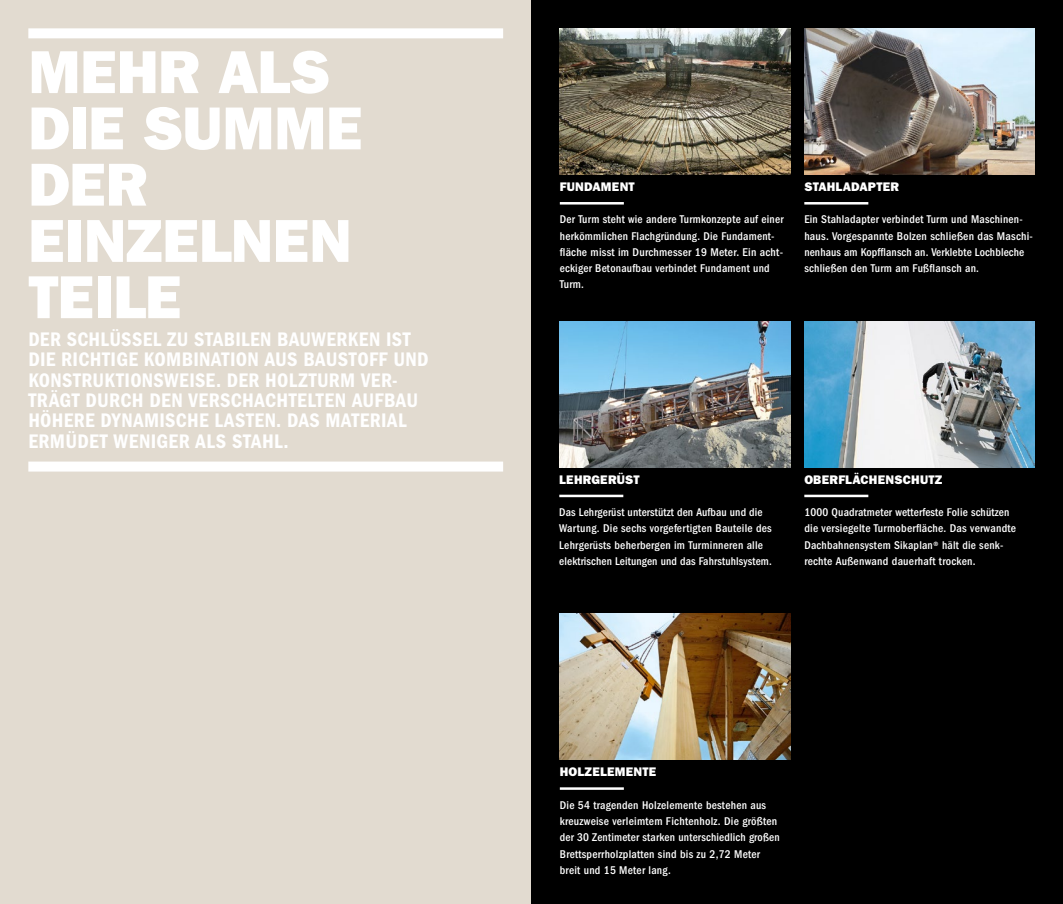
<style>
.page{position:relative;width:1063px;height:904px;background:#fff}
.page>*{position:absolute;margin:0;border:0;box-sizing:border-box;transform-origin:0 0}
.t1{font:800 61px/56.2px "Franklin Gothic";letter-spacing:-.005em;color:#fff}
.t2{font:600 condensed 20.25px/20.2px "Franklin Gothic";letter-spacing:.015em;color:#fff}
.t3{font:800 12.5px "Franklin Gothic";letter-spacing:.02em;color:#fff}
.t4{font:500 condensed 11.62px/16.2px "Franklin Gothic";letter-spacing:.02em;color:#fff}
.s1{font-size:11px}
</style>
<div class="page">
<div style="left:0;top:0;width:531px;height:904px;background:#e2dbd0"></div>
<div style="left:531px;top:0;width:532px;height:904px;background:#000"></div>
<img style="left:560px;top:613px;width:230px;height:147px">
<img style="left:560px;top:28px;width:230px;height:147px">
<img style="left:560px;top:321px;width:230px;height:146px">
<img style="left:804px;top:321px;width:231px;height:146px">
<hr style="left:560px;top:202px;width:64px;height:2px;background:#fff">
<hr style="left:559px;top:494px;width:64px;height:3px;background:#fff">
<hr style="left:560px;top:787px;width:64px;height:2px;background:#fff">
<hr style="left:804px;top:202px;width:64px;height:2px;background:#fff">
<hr style="left:804px;top:494px;width:64px;height:3px;background:#fff">
<img style="left:804px;top:28px;width:231px;height:147px">
<div style="left:28px;top:461px;width:475px;height:10px;background:#fff"></div>
<div style="left:28px;top:28px;width:475px;height:10px;background:#fff"></div>
<h1 class="t1" style="left:28px;top:43px;width:336px">MEHR ALS<br>DIE SUMME<br>DER<br>EINZELNEN<br>TEILE</h1>
<h2 class="t2" style="left:28px;top:329px;width:402px">DER SCHLÜSSEL ZU STABILEN BAUWERKEN IST DIE RICHTIGE KOMBINATION AUS BAUSTOFF UND KONSTRUKTIONSWEISE. DER HOLZTURM VER-TRÄGT DURCH DEN VERSCHACHTELTEN AUFBAU HÖHERE DYNAMISCHE LASTEN. DAS MATERIAL ERMÜDET WENIGER ALS STAHL.</h2>
<p class="t3" style="left:560px;top:179px;width:76px">FUNDAMENT</p>
<p class="t4" style="left:560px;top:211px;width:225px">Der Turm steht wie andere Turmkonzepte auf einer herkömmlichen Flachgründung. Die Fundament&shy;fläche misst im Durchmesser 19 Meter. Ein acht&shy;eckiger Betonaufbau verbindet Fundament und Turm.</p>
<p class="t3" style="left:804px;top:179px;width:96px">STAHLADAPTER</p>
<p class="t4" style="left:804px;top:211px;width:230px">Ein Stahladapter verbindet Turm und Maschinen&shy;haus. Vorgespannte Bolzen schließen das Maschi&shy;nenhaus am Kopfflansch an. Verklebte Lochbleche schließen den Turm am Fußflansch an.</p>
<p class="t3" style="left:559px;top:472px;width:82px">LEHRGERÜST</p>
<p class="t4" style="left:559px;top:504px;width:214px">Das Lehrgerüst unterstützt den Aufbau und die Wartung. Die sechs vorgefertigten Bauteile des Lehrgerüsts beherbergen im Turminneren alle elektrischen Leitungen und das Fahrstuhlsystem.</p>
<p class="t3" style="left:804px;top:472px;width:140px">OBERFLÄCHENSCHUTZ</p>
<p class="t4" style="left:804px;top:504px;width:213px">1000 Quadratmeter wetterfeste Folie schützen die versiegelte Turmoberfläche. Das verwandte Dachbahnensystem Sikaplan<span class="s1">®</span> hält die senk&shy;rechte Außenwand dauerhaft trocken.</p>
<p class="t3" style="left:560px;top:764px;width:98px">HOLZELEMENTE</p>
<p class="t4" style="left:560px;top:796px;width:221px">Die 54 tragenden Holzelemente bestehen aus kreuzweise verleimtem Fichtenholz. Die größten der 30 Zentimeter starken unterschiedlich großen Brettsperrholzplatten sind bis zu 2,72 Meter breit und 15 Meter lang.</p>
</div>
